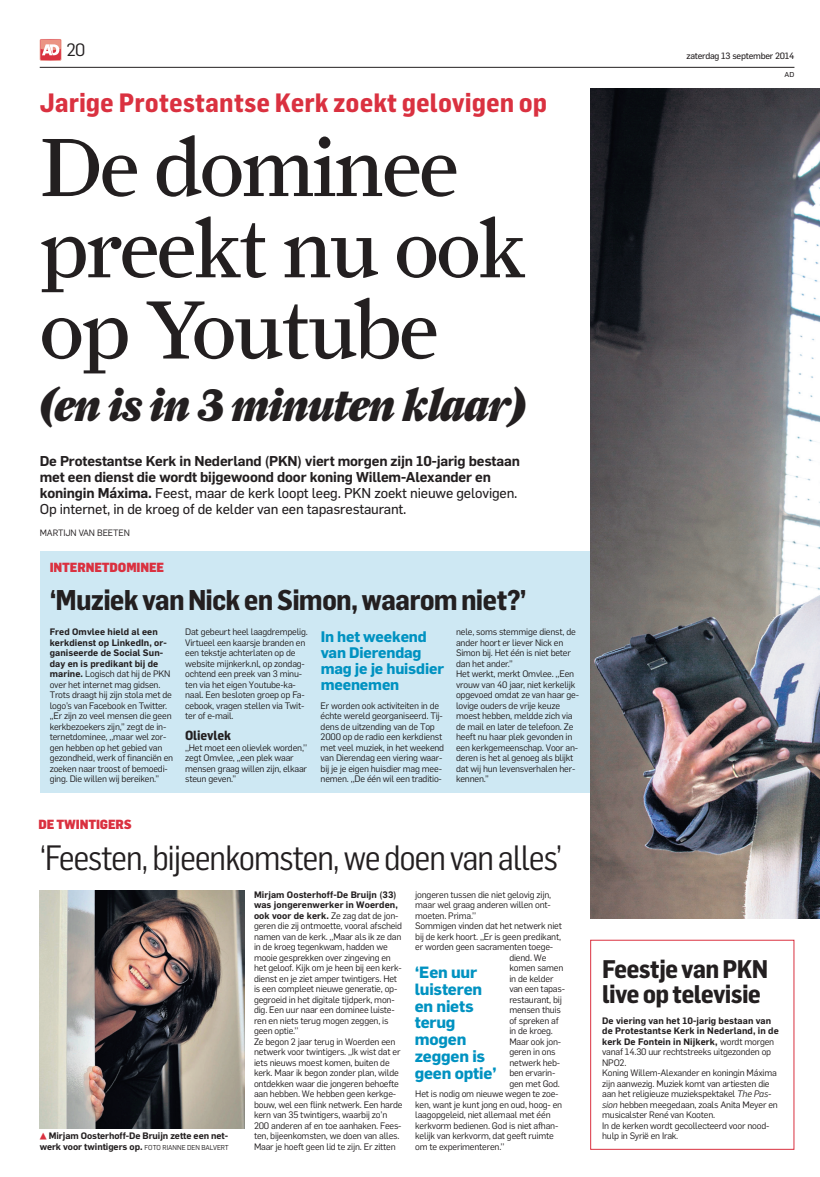
<style>
.page{position:relative;width:820px;height:1177px;background:#fff}
.page>*{position:absolute;margin:0;border:0;box-sizing:border-box;transform-origin:0 0}
.t1{font:82.9px/81.2px "Farnham Display Regular OSF";letter-spacing:-.025em;color:#231f20}
.t2{font:italic 900 46px "Farnham Display";letter-spacing:-.025em;color:#231f20}
.t3{font:34.5px "Flama Semicondensed";letter-spacing:-.04em;color:#231f20}
.t4{font:700 28px "Flama Semicondensed";letter-spacing:-.03em;color:#231f20}
.t5{font:700 26px "Flama Semicondensed";color:#da3140}
.t6{font:700 25px/25px "Flama Semicondensed";letter-spacing:-.03em;color:#231f20}
.t7{font:17.5px "Flama";color:#231f20}
.t8{font:700 16px/16.8px "Flama";letter-spacing:-.01em;color:#0092c1}
.t9{font:700 15px/15.8px "Flama";letter-spacing:-.01em;color:#0092c1}
.t10{font:600 14px/16px "Flama";letter-spacing:-.01em;color:#231f20}
.t11{font:14px/16px "Flama Basic";letter-spacing:-.01em;color:#231f20}
.t12{font:900 13px "Flama Semicondensed";letter-spacing:-.01em;color:#da3140}
.t13{font:700 13px "Flama Semicondensed";letter-spacing:-.01em;color:#231f20}
.t14{font:9.2px/10.5px "Flama";letter-spacing:-.02em;color:#231f20}
.t15{font:600 9.2px/10.5px "Flama";letter-spacing:-.005em;color:#231f20;text-align:right}
.t16{font:9px "Flama Basic";letter-spacing:-.025em;color:#231f20}
.t17{font:9px "Flama";letter-spacing:-.01em;color:#231f20}
.t18{font:7px "Flama Basic";color:#231f20;scale:1.05 1}
.s1{font-family:"Flama";font-weight:600}
.s2{font-weight:600}
.s3{font-weight:400;font-size:7px}
.s4{font-style:italic}
</style>
<div class="page">
<div style="left:40px;top:551px;width:612px;height:241px;background:#cee8f3"></div>
<img style="left:40px;top:39px;width:21px;height:22px">
<div style="left:40px;top:40px;width:21px;height:20px;background:#da3140"></div>
<svg style="left:40px;top:40px;width:21px;height:15px"></svg>
<hr style="left:40px;top:67px;width:754px;height:1px;background:#231f20">
<img style="left:40px;top:890px;width:204px;height:238px">
<img style="left:590px;top:89px;width:229px;height:829px">
<div style="left:590px;top:939px;width:204px;height:210px;border:1px solid #da3140"></div>
<h3 class="t7" style="left:66px;top:40px;width:20px">20</h3>
<h3 class="t5" style="left:40px;top:88px;width:508px">Jarige Protestantse Kerk zoekt gelovigen op</h3>
<h1 class="t1" style="left:40px;top:126px;width:488px">De dominee preekt nu ook op Youtube</h1>
<h2 class="t2" style="left:40px;top:376px;width:487px">(en is in 3 minuten klaar)</h2>
<h3 class="t10" style="left:40px;top:453px;width:481px">De Protestantse Kerk in Nederland (PKN) viert morgen zijn 10-jarig bestaan met een dienst die wordt bijgewoond door koning Willem-Alexander en</h3>
<h3 class="t11" style="left:40px;top:485px;width:479px"><span class="s1">koningin Máxima.</span> Feest, maar de kerk loopt leeg. PKN zoekt nieuwe gelovigen.<br>Op internet, in de kroeg of de kelder van een tapasrestaurant.</h3>
<p class="t17" style="left:40px;top:527px;width:92px">MARTIJN VAN BEETEN</p>
<h3 class="t12" style="left:50px;top:560px;width:116px">INTERNETDOMINEE</h3>
<h3 class="t4" style="left:50px;top:583px;width:478px">‘MuziekvanNick en Simon,waarom niet?’</h3>
<h3 class="t9" style="left:320px;top:629px;width:125px">In het weekend van Dierendag mag je je huisdier meenemen</h3>
<p class="t14" style="left:50px;top:626px;width:125px"><span class="s2">Fred Omvlee hield al een kerkdienst op LinkedIn, or&shy;ganiseerde de Social Sun&shy;day en is predikant bij de marine.</span> Logisch dat hij de PKN over het internet mag gidsen.<br>Trots draagt hij zijn stola met de logo’s van Facebook en Twitter. ,,Er zijn zo veel mensen die geen kerkbezoekers zijn,’’ zegt de in&shy;ternetdominee, ,,maar wel zor&shy;gen hebben op het gebied van gezondheid, werk of financiën en zoeken naar troost of bemoedi&shy;ging. Die willen wij bereiken.’’</p>
<p class="t14" style="left:185px;top:626px;width:124px">Dat gebeurt heel laagdrempelig.<br>Virtueel een kaarsje branden en een tekstje achterlaten op de website mijnkerk.nl, op zondag&shy;ochtend een preek van 3 minu&shy;ten via het eigen Youtube-ka&shy;naal. Een besloten groep op Fa&shy;cebook, vragen stellen via Twit&shy;ter of e-mail.</p>
<p class="t14" style="left:456px;top:626px;width:124px">nele, soms stemmige dienst, de ander hoort er liever Nick en<br>Simon bij. Het één is niet beter dan het ander.’’<br>Het werkt, merkt Omvlee. ,,Een vrouw van 40 jaar, niet kerkelijk opgevoed omdat ze van haar ge&shy;lovige ouders de vrije keuze moest hebben, meldde zich via de mail en later de telefoon. Ze heeft nu haar plek gevonden in een kerkgemeenschap. Voor an&shy;deren is het al genoeg als blijkt dat wij hun levensverhalen her&shy;kennen.’’</p>
<p class="t14" style="left:320px;top:700px;width:125px">Er worden ook activiteiten in de échte wereld georganiseerd. Tij&shy;dens de uitzending van de Top<br>2000 op de radio een kerkdienst met veel muziek, in het weekend van Dierendag een viering waar&shy;bij je je eigen huisdier mag mee&shy;nemen. ,,De één wil een traditio-</p>
<h3 class="t13" style="left:185px;top:728px;width:47px">Olievlek</h3>
<p class="t14" style="left:185px;top:742px;width:123px">,,Het moet een olievlek worden,’’ zegt Omvlee, ,,een plek waar mensen graag willen zijn, elkaar steun geven.’’</p>
<h3 class="t12" style="left:39px;top:816px;width:95px">DE TWINTIGERS</h3>
<h3 class="t3" style="left:40px;top:837px;width:524px">‘Feesten,bijeenkomsten,wedoenvanalles’</h3>
<p class="t15" style="left:40px;top:1130px;width:191px">Mirjam Oosterhoff-De Bruijn zette een net&shy;werk voor twintigers op. <span class="s3">FOTO RIANNE DEN BALVERT</span></p>
<p class="t14" style="left:254px;top:889px;width:150px"><span class="s2">Mirjam Oosterhoff-De Bruijn (33) was jongerenwerker in Woerden, ook voor de kerk.</span> Ze zag dat de jon&shy;geren die zij ontmoette, vooral afscheid namen van de kerk. ,,Maar als ik ze dan in de kroeg tegenkwam, hadden we mooie gesprekken over zingeving en het geloof. Kijk om je heen bij een kerk&shy;dienst en je ziet amper twintigers. Het is een compleet nieuwe generatie, op&shy;gegroeid in het digitale tijdperk, mon&shy;dig. Een uur naar een dominee luiste&shy;ren en niets terug mogen zeggen, is geen optie.’’<br>Ze begon 2 jaar terug in Woerden een netwerk voor twintigers. ,,Ik wist dat er iets nieuws moest komen, buiten de kerk. Maar ik begon zonder plan, wilde ontdekken waar die jongeren behoefte aan hebben. We hebben geen kerkge&shy;bouw, wel een flink netwerk. Een harde kern van 35 twintigers, waarbij zo’n 200 anderen af en toe aanhaken. Fees&shy;ten, bijeenkomsten, we doen van alles.<br>Maar je hoeft geen lid te zijn. Er zitten</p>
<p class="t14" style="left:415px;top:889px;width:137px">jongeren tussen die niet gelovig zijn,</p>
<p class="t14" style="left:415px;top:899px;width:137px">maar wel graag anderen willen ont-</p>
<p class="t14" style="left:415px;top:910px;width:62px">moeten. Prima.’’</p>
<p class="t14" style="left:415px;top:920px;width:148px">Sommigen vinden dat het netwerk niet</p>
<p class="t14" style="left:415px;top:931px;width:147px">bij de kerk hoort. ,,Er is geen predikant,</p>
<p class="t14" style="left:415px;top:941px;width:139px">er worden geen sacramenten toege-</p>
<p class="t14" style="left:509px;top:952px;width:39px">diend. We</p>
<p class="t14" style="left:509px;top:962px;width:55px">komen samen</p>
<p class="t14" style="left:509px;top:973px;width:46px">in de kelder</p>
<p class="t14" style="left:509px;top:983px;width:57px">van een tapas-</p>
<p class="t14" style="left:509px;top:994px;width:54px">restaurant, bij</p>
<p class="t14" style="left:509px;top:1004px;width:53px">mensen thuis</p>
<p class="t14" style="left:509px;top:1015px;width:51px">of spreken af</p>
<p class="t14" style="left:509px;top:1025px;width:45px">in de kroeg.</p>
<p class="t14" style="left:509px;top:1036px;width:53px">Maar ook jon-</p>
<p class="t14" style="left:509px;top:1046px;width:48px">geren in ons</p>
<p class="t14" style="left:509px;top:1057px;width:52px">netwerk heb-</p>
<p class="t14" style="left:509px;top:1067px;width:47px">ben ervarin-</p>
<p class="t14" style="left:509px;top:1078px;width:52px">gen met God.</p>
<p class="t14" style="left:415px;top:1088px;width:145px">Het is nodig om nieuwe wegen te zoe-</p>
<p class="t14" style="left:415px;top:1099px;width:148px">ken, want je kunt jong en oud, hoog- en</p>
<p class="t14" style="left:415px;top:1109px;width:137px">laagopgeleid, niet allemaal met één</p>
<p class="t14" style="left:415px;top:1120px;width:144px">kerkvorm bedienen. God is niet afhan-</p>
<p class="t14" style="left:415px;top:1130px;width:140px">kelijk van kerkvorm, dat geeft ruimte</p>
<p class="t14" style="left:415px;top:1141px;width:91px">om te experimenteren.’’</p>
<h3 class="t8" style="left:414px;top:964px;width:84px">‘Een uur luisteren en niets terug mogen zeggen is geen optie’</h3>
<p class="t16" style="left:686px;top:51px;width:109px">zaterdag 13 september 2014</p>
<p class="t18" style="left:784px;top:71px;width:11px">AD</p>
<h3 class="t6" style="left:602px;top:956px;width:167px">FeestjevanPKN live op televisie</h3>
<p class="t14" style="left:602px;top:1015px;width:178px"><span class="s2">De viering van het 10-jarig bestaan van de Protestantse Kerk in Nederland, in de kerk De Fontein in Nijkerk,</span> wordt morgen vanaf 14.30 uur rechtstreeks uitgezonden op NPO2.<br>Koning Willem-Alexander en koningin Máxima zijn aanwezig. Muziek komt van artiesten die aan het religieuze muziekspektakel <span class="s4">The Pas&shy;sion</span> hebben meegedaan, zoals Anita Meyer en musicalster René van Kooten.<br>In de kerken wordt gecollecteerd voor nood&shy;hulp in Syrië en Irak.</p>
</div>
